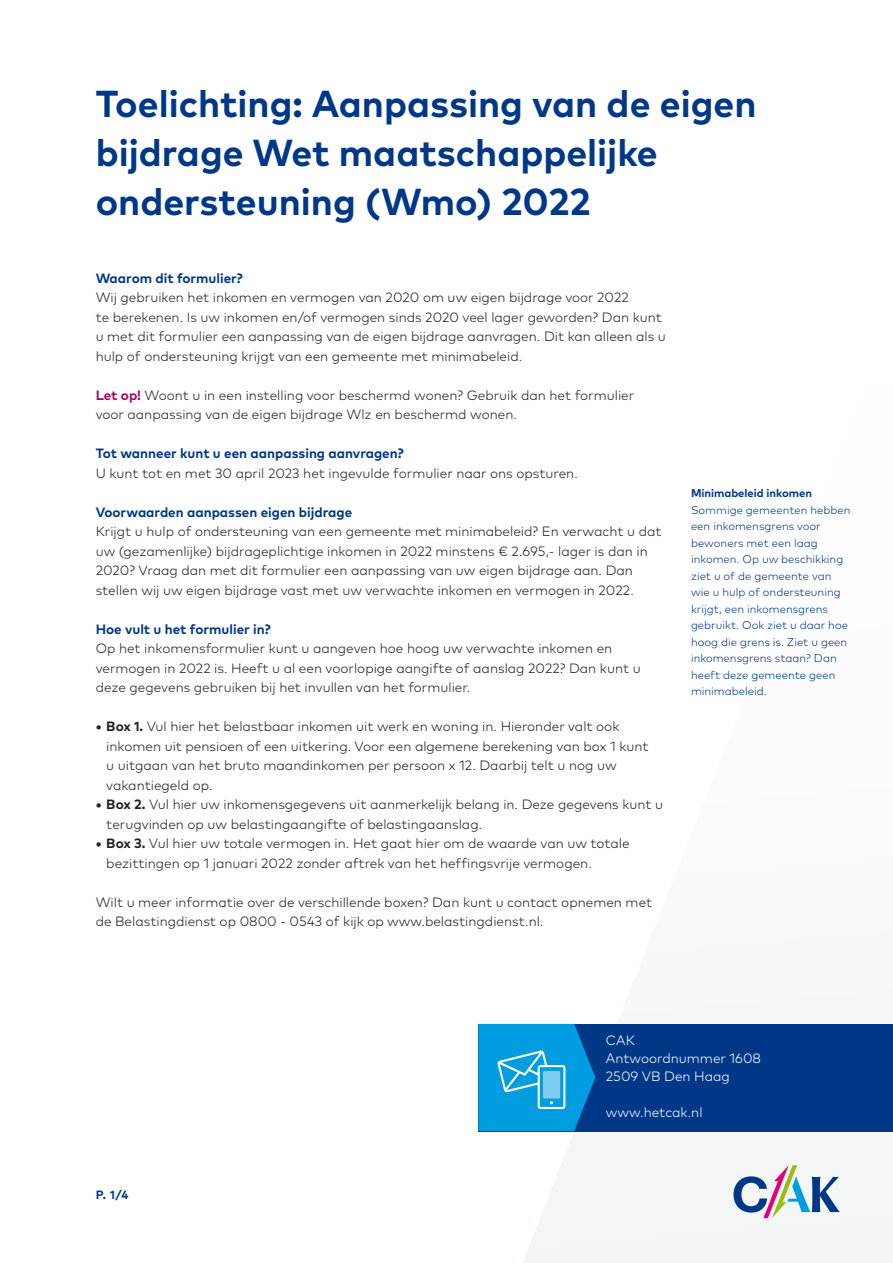
<style>
.page{position:relative;width:893px;height:1263px;background:#fff}
.page>*{position:absolute;margin:0;border:0;box-sizing:border-box;transform-origin:0 0}
._01___KOP_donkerblau{font:700 37.5px/48.8px "Mark Pro";color:#003888}
._05___platte_tekst{font:300 13.5px/19.5px "Mark Pro";color:#231f20}
._04___tussenkopje{font:700 13.5px "Mark Pro";color:#003888}
._08___TOOLTIP_broodt{font:300 13.5px "Mark Pro";color:#fff}
.t1{font:700 12px "Mark Pro";color:#003888}
._07___KADER_platte_t{font:300 11.25px "Mark Pro";color:#003888}
._06___KADER_kopje{font:700 11.25px "Mark Pro";color:#003888}
.s1{font-weight:700;color:#9d0a6d}
.s2{font-weight:700}
</style>
<div class="page">
<svg style="left:522px;top:1023px;width:371px;height:240px"></svg>
<div style="left:478px;top:1024px;width:415px;height:107px;background:#003888"></div>
<svg style="left:478px;top:1024px;width:117px;height:107px;background:#139cda"></svg>
<svg style="left:733px;top:1165px;width:107px;height:53px"></svg>
<p class="_01___KOP_donkerblau" style="left:96px;top:76px;width:662px">Toelichting: Aanpassing van de eigen bijdrage Wet maatschappelijke ondersteuning (Wmo) 2022</p>
<h2 class="_04___tussenkopje" style="left:96px;top:268px;width:149px">Waarom dit formulier?</h2>
<p class="_05___platte_tekst" style="left:96px;top:287px;width:535px">Wij gebruiken het inkomen en vermogen van 2020 om uw eigen bijdrage voor 2022</p>
<p class="_05___platte_tekst" style="left:96px;top:306px;width:572px">te berekenen. Is uw inkomen en/of vermogen sinds 2020 veel lager geworden? Dan kunt u met dit formulier een aanpassing van de eigen bijdrage aanvragen. Dit kan alleen als u hulp of ondersteuning krijgt van een gemeente met minimabeleid.</p>
<p class="_05___platte_tekst" style="left:96px;top:384px;width:540px"><span class="s1">Let op!</span> Woont u in een instelling voor beschermd wonen? Gebruik dan het formulier</p>
<p class="_05___platte_tekst" style="left:96px;top:404px;width:423px">voor aanpassing van de eigen bijdrage Wlz en beschermd wonen.</p>
<h2 class="_04___tussenkopje" style="left:96px;top:443px;width:310px">Tot wanneer kunt u een aanpassing aanvragen?</h2>
<p class="_05___platte_tekst" style="left:96px;top:462px;width:484px">U kunt tot en met 30 april 2023 het ingevulde formulier naar ons opsturen.</p>
<h2 class="_04___tussenkopje" style="left:96px;top:502px;width:258px">Voorwaarden aanpassen eigen bijdrage</h2>
<p class="_05___platte_tekst" style="left:96px;top:521px;width:567px">Krijgt u hulp of ondersteuning van een gemeente met minimabeleid? En verwacht u dat</p>
<p class="_05___platte_tekst" style="left:96px;top:540px;width:554px">uw (gezamenlijke) bijdrageplichtige inkomen in 2022 minstens € 2.695,- lager is dan in</p>
<p class="_05___platte_tekst" style="left:96px;top:560px;width:540px">2020? Vraag dan met dit formulier een aanpassing van uw eigen bijdrage aan. Dan stellen wij uw eigen bijdrage vast met uw verwachte inkomen en vermogen in 2022.</p>
<h2 class="_04___tussenkopje" style="left:96px;top:619px;width:177px">Hoe vult u het formulier in?</h2>
<p class="_05___platte_tekst" style="left:96px;top:638px;width:518px">Op het inkomensformulier kunt u aangeven hoe hoog uw verwachte inkomen en</p>
<p class="_05___platte_tekst" style="left:96px;top:657px;width:546px">vermogen in 2022 is. Heeft u al een voorlopige aangifte of aanslag 2022? Dan kunt u</p>
<p class="_05___platte_tekst" style="left:96px;top:677px;width:376px">deze gegevens gebruiken bij het invullen van het formulier.</p>
<p class="_05___platte_tekst" style="left:96px;top:716px;width:525px"><span class="s2">• Box 1.</span> Vul hier het belastbaar inkomen uit werk en woning in. Hieronder valt ook</p>
<p class="_05___platte_tekst" style="left:106px;top:735px;width:544px">inkomen uit pensioen of een uitkering. Voor een algemene berekening van box 1 kunt</p>
<p class="_05___platte_tekst" style="left:106px;top:755px;width:512px">u uitgaan van het bruto maandinkomen per persoon x 12. Daarbij telt u nog uw</p>
<p class="_05___platte_tekst" style="left:106px;top:774px;width:108px">vakantiegeld op.</p>
<p class="_05___platte_tekst" style="left:96px;top:794px;width:569px"><span class="s2">• Box 2.</span> Vul hier uw inkomensgegevens uit aanmerkelijk belang in. Deze gegevens kunt u</p>
<p class="_05___platte_tekst" style="left:106px;top:813px;width:377px">terugvinden op uw belastingaangifte of belastingaanslag.</p>
<p class="_05___platte_tekst" style="left:96px;top:833px;width:535px"><span class="s2">• Box 3.</span> Vul hier uw totale vermogen in. Het gaat hier om de waarde van uw totale</p>
<p class="_05___platte_tekst" style="left:106px;top:852px;width:487px">bezittingen op 1 januari 2022 zonder aftrek van het heffingsvrije vermogen.</p>
<p class="_05___platte_tekst" style="left:96px;top:891px;width:558px">Wilt u meer informatie over de verschillende boxen? Dan kunt u contact opnemen met</p>
<p class="_05___platte_tekst" style="left:96px;top:911px;width:449px">de Belastingdienst op 0800 - 0543 of kijk op www.belastingdienst.nl.</p>
<h2 class="_06___KADER_kopje" style="left:691px;top:485px;width:123px">Minimabeleid inkomen</h2>
<p class="_07___KADER_platte_t" style="left:691px;top:501px;width:161px">Sommige gemeenten hebben</p>
<p class="_07___KADER_platte_t" style="left:691px;top:518px;width:131px">een inkomensgrens voor</p>
<p class="_07___KADER_platte_t" style="left:691px;top:534px;width:128px">bewoners met een laag</p>
<p class="_07___KADER_platte_t" style="left:691px;top:551px;width:154px">inkomen. Op uw beschikking</p>
<p class="_07___KADER_platte_t" style="left:691px;top:567px;width:142px">ziet u of de gemeente van</p>
<p class="_07___KADER_platte_t" style="left:691px;top:584px;width:151px">wie u hulp of ondersteuning</p>
<p class="_07___KADER_platte_t" style="left:691px;top:600px;width:139px">krijgt, een inkomensgrens</p>
<p class="_07___KADER_platte_t" style="left:691px;top:617px;width:159px">gebruikt. Ook ziet u daar hoe</p>
<p class="_07___KADER_platte_t" style="left:691px;top:633px;width:158px">hoog die grens is. Ziet u geen</p>
<p class="_07___KADER_platte_t" style="left:691px;top:650px;width:147px">inkomensgrens staan? Dan</p>
<p class="_07___KADER_platte_t" style="left:691px;top:666px;width:146px">heeft deze gemeente geen</p>
<p class="_07___KADER_platte_t" style="left:691px;top:683px;width:77px">minimabeleid.</p>
<p class="t1" style="left:96px;top:1186px;width:34px">P. 1/4</p>
<p class="_08___TOOLTIP_broodt" style="left:606px;top:1030px;width:31px">CAK</p>
<p class="_08___TOOLTIP_broodt" style="left:606px;top:1048px;width:157px">Antwoordnummer 1608</p>
<p class="_08___TOOLTIP_broodt" style="left:606px;top:1066px;width:125px">2509 VB Den Haag</p>
<p class="_08___TOOLTIP_broodt" style="left:606px;top:1102px;width:98px">www.hetcak.nl</p>
</div>
